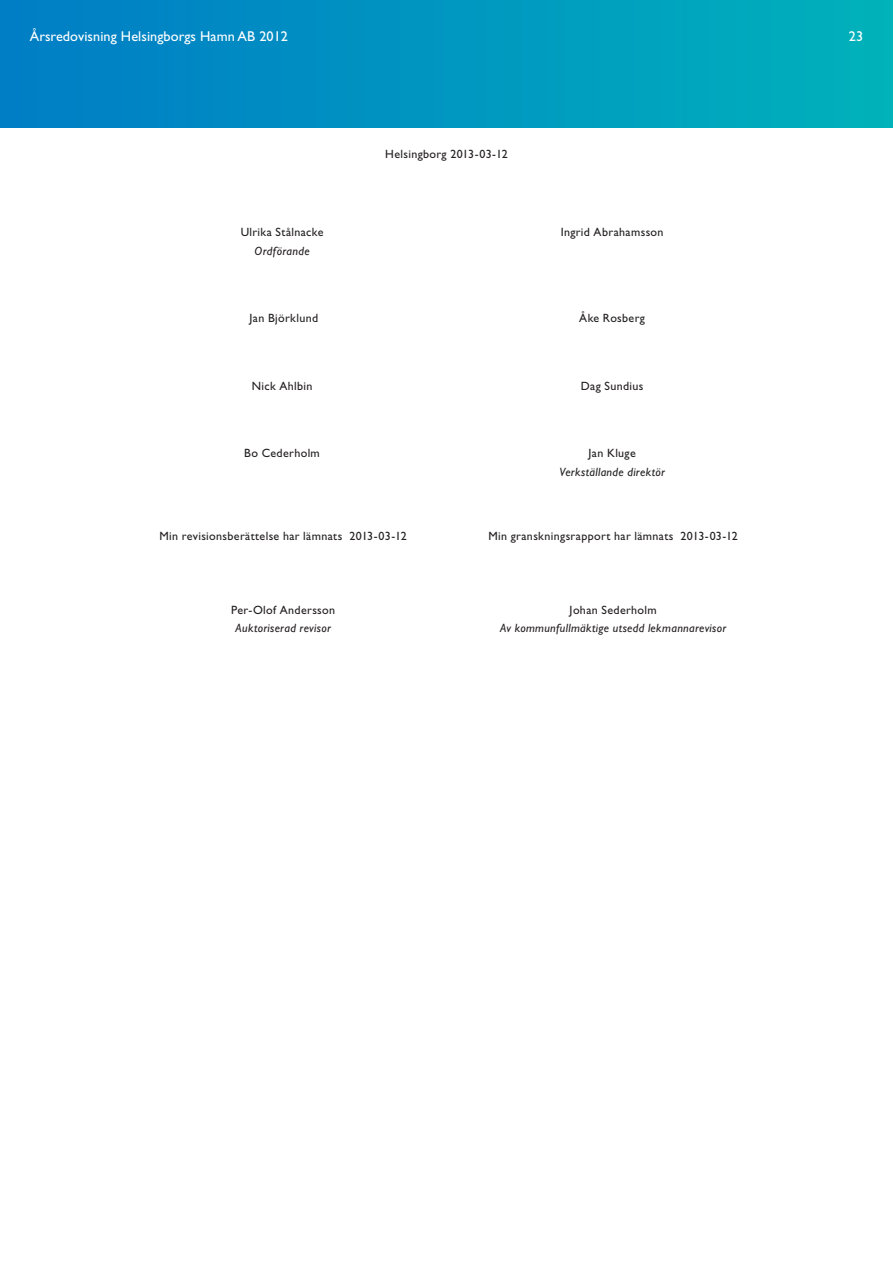
<style>
.page{position:relative;width:893px;height:1263px;background:#fff}
.page>*{position:absolute;margin:0;border:0;box-sizing:border-box;transform-origin:0 0}
.t1{font:14.25px "Gill Sans";letter-spacing:.005em;color:#fff}
.t2{font:12px "Gill Sans";letter-spacing:.03em;color:#231f20}
.t3{font:italic 12px "Gill Sans";letter-spacing:.03em;color:#231f20}
.t4{font:12px "Gill Sans";letter-spacing:.005em;color:#231f20}
</style>
<div class="page">
<div style="left:0;top:0;width:893px;height:128px;background:linear-gradient(to right,#007cc6,#00b1bb)"></div>
<p class="t1" style="left:30px;top:28px;width:260px">Årsredovisning Helsingborgs Hamn AB 2012</p>
<p class="t1" style="left:849px;top:28px;width:16px">23</p>
<p class="t2" style="left:385px;top:147px;width:124px">Helsingborg 2013-03-12</p>
<p class="t2" style="left:241px;top:225px;width:84px">Ulrika Stålnacke</p>
<p class="t3" style="left:255px;top:244px;width:57px">Ordförande</p>
<p class="t2" style="left:561px;top:225px;width:104px">I ngrid Abrahamsson</p>
<p class="t2" style="left:249px;top:311px;width:70px">Jan Björklund</p>
<p class="t2" style="left:579px;top:311px;width:67px">Åke Rosberg</p>
<p class="t2" style="left:252px;top:379px;width:62px">N ick Ahlbin</p>
<p class="t2" style="left:581px;top:379px;width:64px">Dag Sundius</p>
<p class="t2" style="left:244px;top:446px;width:77px">Bo Cederholm</p>
<p class="t2" style="left:588px;top:446px;width:49px">Jan Kluge</p>
<p class="t3" style="left:559px;top:465px;width:107px">Verkställande direktör</p>
<p class="t4" style="left:159px;top:529px;width:249px">Min revisionsberättelse har lämnats 2013-03-12</p>
<p class="t2" style="left:231px;top:603px;width:106px">Per-Olof Andersson</p>
<p class="t3" style="left:235px;top:621px;width:97px">Auktoriserad revisor</p>
<p class="t2" style="left:488px;top:529px;width:251px">Min granskningsrapport har lämnats 2013-03-12</p>
<p class="t2" style="left:570px;top:603px;width:89px">Johan Sederholm</p>
<p class="t3" style="left:500px;top:621px;width:228px">Av kommunfullmäktige utsedd lekmannarevisor</p>
</div>
